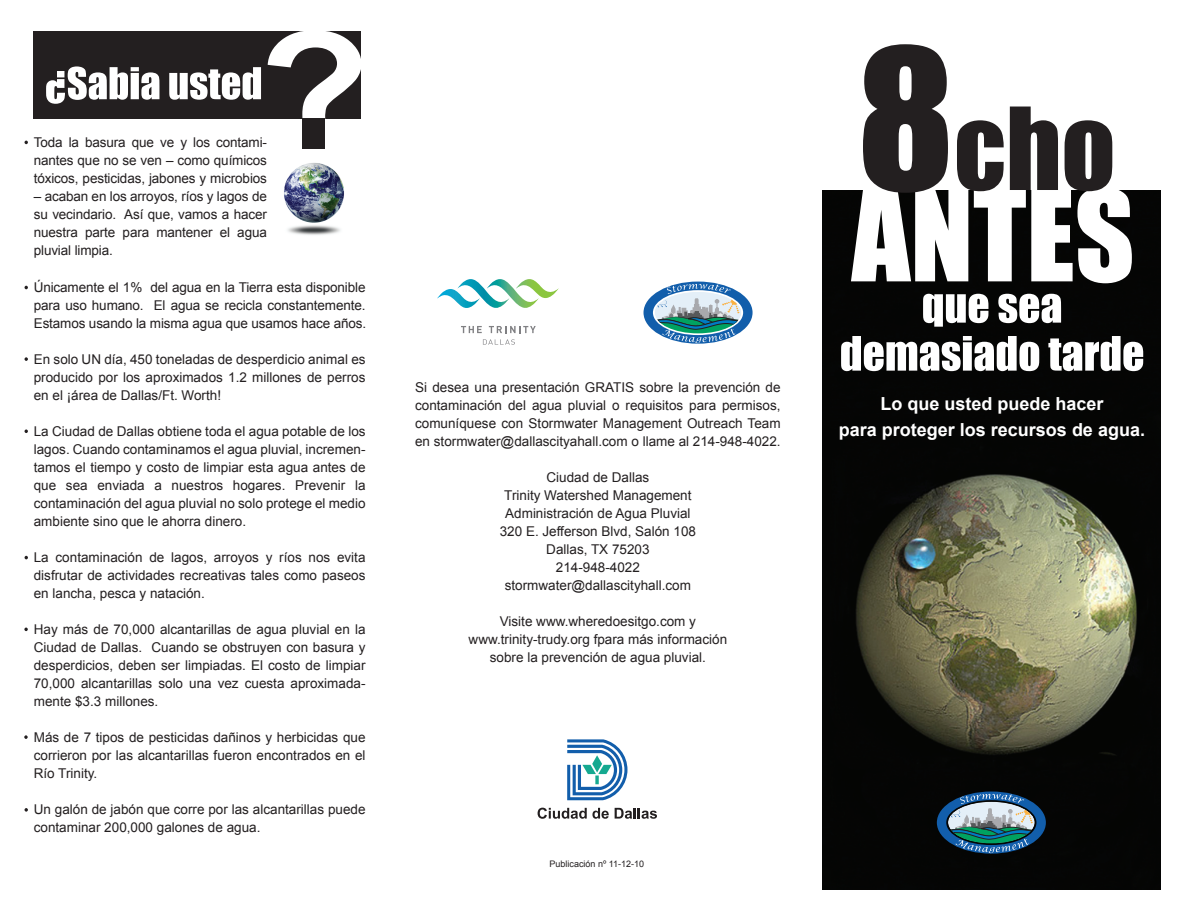
<style>
.page{position:relative;width:1188px;height:918px;background:#fff}
.page>*{position:absolute;margin:0;border:0;box-sizing:border-box;transform-origin:0 0}
.t1{font:700 18px/25.5px "Arial";color:#fff;text-align:center}
.t2{font:13.5px/18px "Arial";color:#231f20;text-align:justify}
.t3{font:9px "Arial";color:#231f20}
</style>
<div class="page">
<img style="left:822px;top:190px;width:338px;height:700px">
<img style="left:284px;top:163px;width:60px;height:72px">
<div style="left:33px;top:31px;width:327px;height:88px;background:#231f20"></div>
<svg style="left:923px;top:294px;width:65px;height:33px"></svg>
<svg style="left:998px;top:294px;width:63px;height:29px"></svg>
<svg style="left:841px;top:336px;width:198px;height:35px"></svg>
<svg style="left:1048px;top:336px;width:95px;height:35px"></svg>
<svg style="left:644px;top:282px;width:109px;height:62px"></svg>
<svg style="left:46px;top:66px;width:113px;height:38px"></svg>
<svg style="left:169px;top:67px;width:92px;height:33px"></svg>
<svg style="left:268px;top:31px;width:93px;height:88px"></svg>
<div style="left:302px;top:119px;width:23px;height:30px;background:#231f20"></div>
<svg style="left:851px;top:44px;width:281px;height:239px"></svg>
<svg style="left:461px;top:326px;width:21px;height:7px"></svg>
<svg style="left:489px;top:326px;width:47px;height:7px"></svg>
<svg style="left:437px;top:279px;width:122px;height:29px"></svg>
<svg style="left:483px;top:339px;width:32px;height:6px"></svg>
<svg style="left:937px;top:792px;width:109px;height:62px;background:#476e82"></svg>
<svg style="left:25px;top:357px;width:3px;height:4px"></svg>
<svg style="left:25px;top:429px;width:3px;height:4px"></svg>
<svg style="left:24px;top:628px;width:4px;height:3px"></svg>
<svg style="left:24px;top:735px;width:4px;height:4px"></svg>
<svg style="left:25px;top:808px;width:3px;height:4px"></svg>
<svg style="left:567px;top:739px;width:60px;height:61px"></svg>
<svg style="left:538px;top:808px;width:71px;height:11px"></svg>
<svg style="left:615px;top:808px;width:42px;height:11px"></svg>
<p class="t2" style="left:34px;top:133px;width:235px">Toda la basura que ve y los contami&shy;nantes que no se ven – como químicos tóxicos, pesticidas, jabones y microbios</p>
<p class="t2" style="left:34px;top:187px;width:235px">– acaban en los arroyos, ríos y lagos de su vecindario. Así que, vamos a hacer nuestra parte para mantener el agua pluvial limpia.</p>
<p class="t2" style="left:34px;top:278px;width:334px">Únicamente el 1% del agua en la Tierra esta disponible para uso humano. El agua se recicla constantemente.<br>Estamos usando la misma agua que usamos hace años.</p>
<p class="t2" style="left:34px;top:350px;width:333px">En solo UN día, 450 toneladas de desperdicio animal es producido por los aproximados 1.2 millones de perros en el ¡área de Dallas/Ft. Worth!</p>
<p class="t2" style="left:34px;top:422px;width:333px">La Ciudad de Dallas obtiene toda el agua potable de los lagos. Cuando contaminamos el agua pluvial, incremen&shy;tamos el tiempo y costo de limpiar esta agua antes de que sea enviada a nuestros hogares. Prevenir la contaminación del agua pluvial no solo protege el medio ambiente sino que le ahorra dinero.</p>
<p class="t2" style="left:34px;top:548px;width:333px">La contaminación de lagos, arroyos y ríos nos evita disfrutar de actividades recreativas tales como paseos en lancha, pesca y natación.</p>
<p class="t2" style="left:34px;top:620px;width:333px">Hay más de 70,000 alcantarillas de agua pluvial en la Ciudad de Dallas. Cuando se obstruyen con basura y desperdicios, deben ser limpiadas. El costo de limpiar 70,000 alcantarillas solo una vez cuesta aproximada&shy;mente $3.3 millones.</p>
<p class="t2" style="left:34px;top:728px;width:333px">Más de 7 tipos de pesticidas dañinos y herbicidas que corrieron por las alcantarillas fueron encontrados en el Río Trinity.</p>
<p class="t2" style="left:34px;top:800px;width:333px">Un galón de jabón que corre por las alcantarillas puede contaminar 200,000 galones de agua.</p>
<p class="t2" style="left:415px;top:378px;width:367px">Si desea una presentación GRATIS sobre la prevención de contaminación del agua pluvial o requisitos para permisos, comuníquese con Stormwater Management Outreach Team en stormwater@dallascityahall.com o llame al 214-948-4022.</p>
<p class="t2" style="left:500px;top:468px;width:198px;text-align:center">Ciudad de Dallas<br>Trinity Watershed Management<br>Administración de Agua Pluvial<br>320 E. Jefferson Blvd, Salón 108<br>Dallas, TX 75203<br>214-948-4022 stormwater@dallascityhall.com</p>
<p class="t2" style="left:469px;top:612px;width:260px;text-align:center">Visite www.wheredoesitgo.com y www.trinity-trudy.org fpara más información sobre la prevención de agua pluvial.</p>
<p class="t3" style="left:550px;top:858px;width:96px">Publicación nº 11-12-10</p>
<h1 class="t1" style="left:839px;top:392px;width:308px">Lo que usted puede hacer<br>para proteger los recursos de agua.</h1>
</div>
